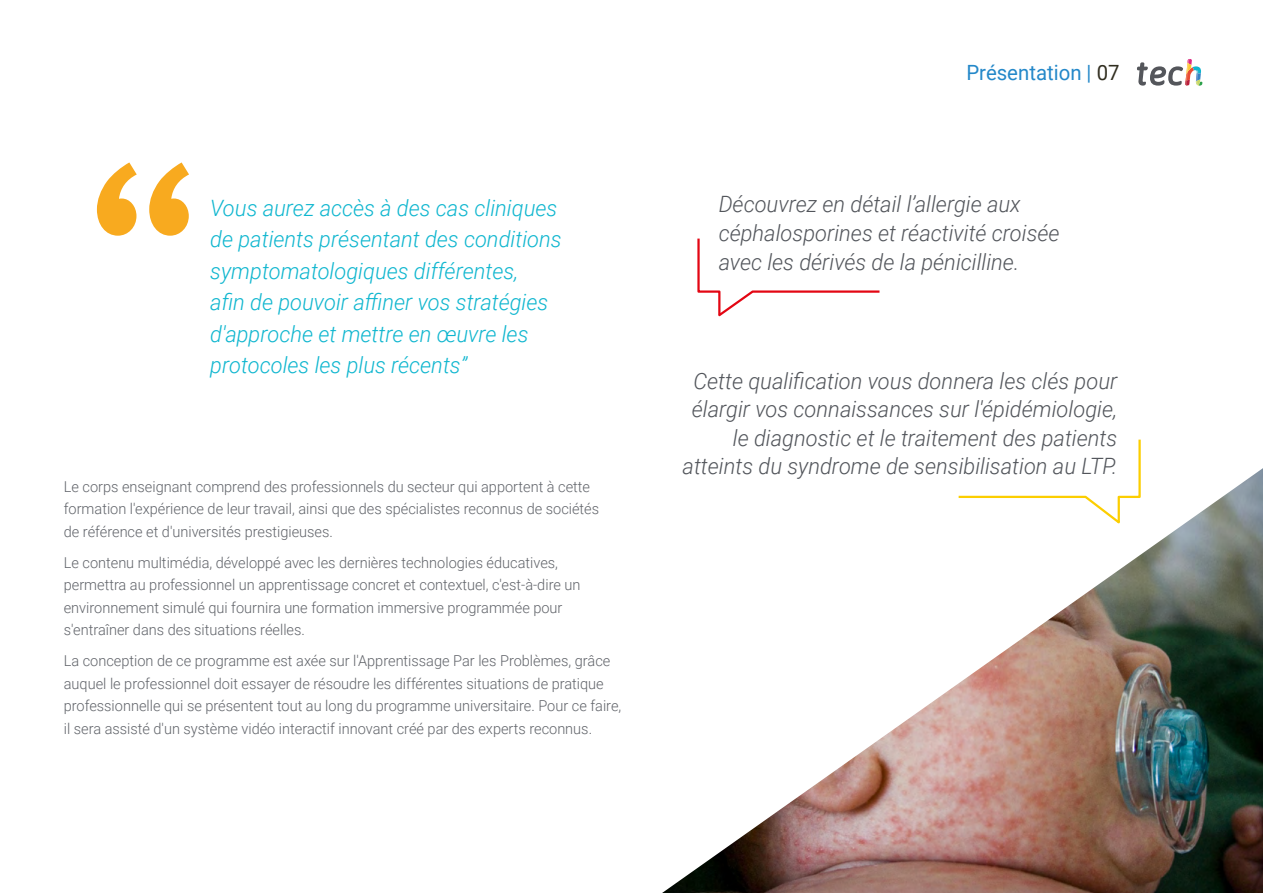
<style>
.page{position:relative;width:1263px;height:893px;background:#fff}
.page>*{position:absolute;margin:0;border:0;box-sizing:border-box;transform-origin:0 0}
.t1{font:italic 300 22.5px/28.5px "Roboto";color:#52555b;text-align:right}
.t2{font:italic 300 22.5px/31.5px "Roboto";color:#0fb6cf}
.t3{font:21px "Roboto";color:#2488c9}
.t4{font:300 15px/22.5px "Roboto";color:#61646a}
.s1{color:#312e20}
</style>
<div class="page">
<svg style="left:97px;top:162px;width:92px;height:74px"></svg>
<svg style="left:1138px;top:439px;width:3px;height:29px"></svg>
<svg style="left:697px;top:238px;width:183px;height:79px"></svg>
<img style="left:662px;top:468px;width:601px;height:425px">
<svg style="left:1137px;top:59px;width:65px;height:27px"></svg>
<h1 class="t2" style="left:210px;top:191px;width:353px">Vous aurez accès à des cas cliniques de patients présentant des conditions symptomatologiques différentes,<br>afin de pouvoir affiner vos stratégies d'approche et mettre en œuvre les protocoles les plus récents”</h1>
<p class="t4" style="left:64px;top:474px;width:537px">Le corps enseignant comprend des professionnels du secteur qui apportent à cette formation l'expérience de leur travail, ainsi que des spécialistes reconnus de sociétés de référence et d'universités prestigieuses.</p>
<p class="t4" style="left:64px;top:550px;width:518px">Le contenu multimédia, développé avec les dernières technologies éducatives, permettra au professionnel un apprentissage concret et contextuel, c'est-à-dire un environnement simulé qui fournira une formation immersive programmée pour s'entraîner dans des situations réelles.</p>
<p class="t4" style="left:64px;top:649px;width:559px">La conception de ce programme est axée sur l'Apprentissage Par les Problèmes, grâce auquel le professionnel doit essayer de résoudre les différentes situations de pratique professionnelle qui se présentent tout au long du programme universitaire. Pour ce faire, il sera assisté d'un système vidéo interactif innovant créé par des experts reconnus.</p>
<h2 class="t3" style="left:966px;top:57px;width:155px">Présentation | <span class="s1">07</span></h2>
<h1 class="t1" style="left:719px;top:189px;width:342px;text-align:left">Découvrez en détail l’allergie aux céphalosporines et réactivité croisée avec les dérivés de la pénicilline.</h1>
<h1 class="t1" style="left:683px;top:365px;width:436px">Cette qualification vous donnera les clés pour élargir vos connaissances sur l'épidémiologie, le diagnostic et le traitement des patients atteints du syndrome de sensibilisation au LTP.</h1>
</div>
